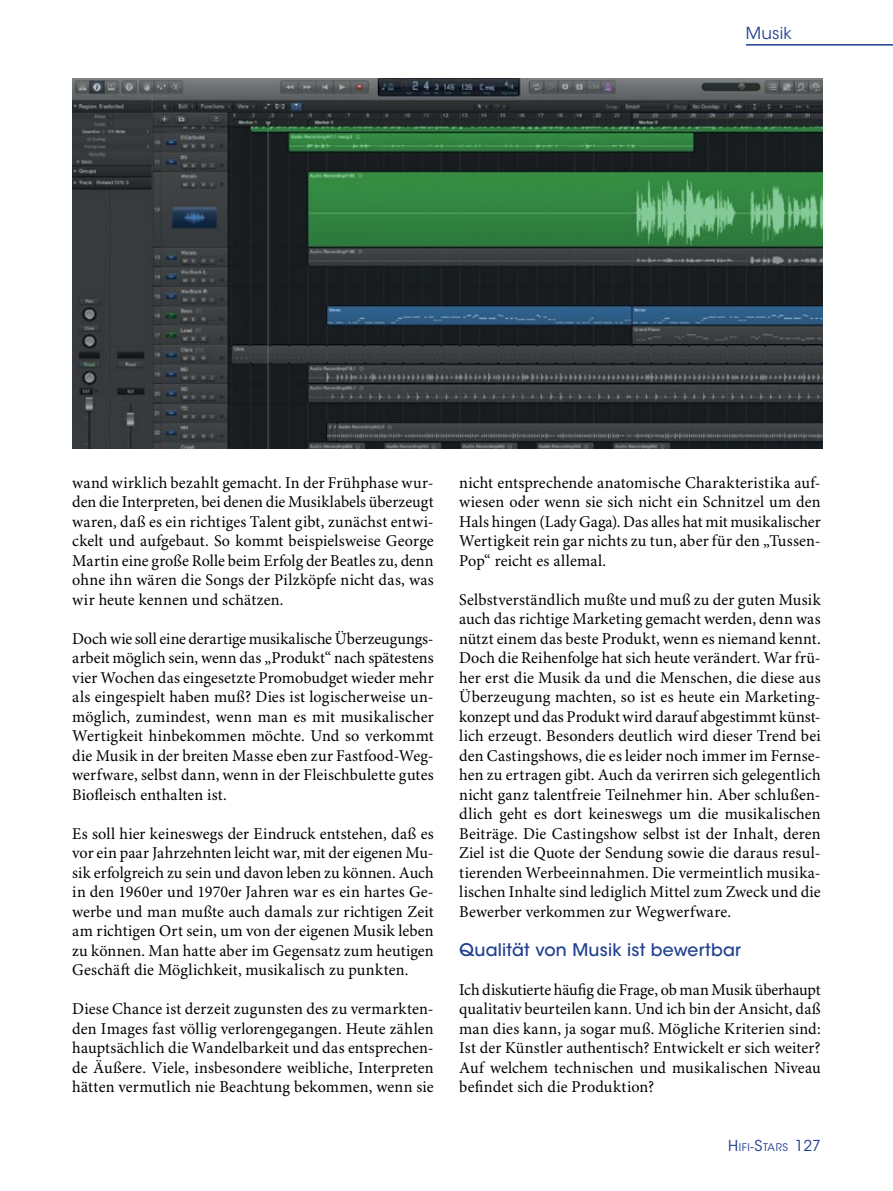
<style>
.page{position:relative;width:893px;height:1191px;background:#fff}
.page>*{position:absolute;margin:0;border:0;box-sizing:border-box;transform-origin:0 0}
.t1{font:500 17.25px "ITC Avant Garde Std";letter-spacing:.01em;color:#224090}
.t2{font:16.5px/19.5px "Minion Pro";letter-spacing:.01em;color:#000;text-align:justify}
.t3{font:16.5px "ITC Avant Garde Std";letter-spacing:.01em;color:#224090}
.t4{font:10.5px "ITC Avant Garde Std";letter-spacing:.055em;color:#224090}
.s1{font-size:15px}
.s2{font-size:12px}
</style>
<div class="page">
<img style="left:72px;top:78px;width:750px;height:370px">
<hr style="left:746px;top:44px;width:147px;height:2px;background:#224090">
<p class="t3" style="left:746px;top:23px;width:47px">Musik</p>
<p class="t2" style="left:72px;top:473px;width:363px">wand wirklich bezahlt gemacht. In der Frühphase wur&shy;den die Interpreten, bei denen die Musiklabels überzeugt waren, daß es ein richtiges Talent gibt, zunächst entwi&shy;ckelt und aufgebaut. So kommt beispielsweise George Martin eine große Rolle beim Erfolg der Beatles zu, denn ohne ihn wären die Songs der Pilzköpfe nicht das, was wir heute kennen und schätzen.</p>
<p class="t2" style="left:72px;top:629px;width:363px">Doch wie soll eine derartige musikalische Überzeugungs&shy;arbeit möglich sein, wenn das „Produkt“ nach spätestens vier Wochen das eingesetzte Promobudget wieder mehr als eingespielt haben muß? Dies ist logischerweise un&shy;möglich, zumindest, wenn man es mit musikalischer Wertigkeit hinbekommen möchte. Und so verkommt die Musik in der breiten Masse eben zur Fastfood-Weg&shy;werfware, selbst dann, wenn in der Fleischbulette gutes Biofleisch enthalten ist.</p>
<p class="t2" style="left:72px;top:824px;width:363px">Es soll hier keineswegs der Eindruck entstehen, daß es vor ein paar Jahrzehnten leicht war, mit der eigenen Mu&shy;sik erfolgreich zu sein und davon leben zu können. Auch in den 1960er und 1970er Jahren war es ein hartes Ge&shy;werbe und man mußte auch damals zur richtigen Zeit am richtigen Ort sein, um von der eigenen Musik leben zu können. Man hatte aber im Gegensatz zum heutigen Geschäft die Möglichkeit, musikalisch zu punkten.</p>
<p class="t2" style="left:72px;top:1000px;width:363px">Diese Chance ist derzeit zugunsten des zu vermarkten&shy;den Images fast völlig verlorengegangen. Heute zählen hauptsächlich die Wandelbarkeit und das entsprechen&shy;de Äußere. Viele, insbesondere weibliche, Interpreten hätten vermutlich nie Beachtung bekommen, wenn sie</p>
<p class="t2" style="left:459px;top:473px;width:363px">nicht entsprechende anatomische Charakteristika auf&shy;wiesen oder wenn sie sich nicht ein Schnitzel um den Hals hingen (Lady Gaga). Das alles hat mit musikalischer Wertigkeit rein gar nichts zu tun, aber für den „Tussen-Pop“ reicht es allemal.</p>
<p class="t2" style="left:459px;top:590px;width:363px">Selbstverständlich mußte und muß zu der guten Musik auch das richtige Marketing gemacht werden, denn was nützt einem das beste Produkt, wenn es niemand kennt.<br>Doch die Reihenfolge hat sich heute verändert. War frü&shy;her erst die Musik da und die Menschen, die diese aus Überzeugung machten, so ist es heute ein Marketing&shy;konzept und das Produkt wird darauf abgestimmt künst&shy;lich erzeugt. Besonders deutlich wird dieser Trend bei den Castingshows, die es leider noch immer im Fernse&shy;hen zu ertragen gibt. Auch da verirren sich gelegentlich nicht ganz talentfreie Teilnehmer hin. Aber schlußen&shy;dlich geht es dort keineswegs um die musikalischen Beiträge. Die Castingshow selbst ist der Inhalt, deren Ziel ist die Quote der Sendung sowie die daraus resul&shy;tierenden Werbeeinnahmen. Die vermeintlich musika&shy;lischen Inhalte sind lediglich Mittel zum Zweck und die Bewerber verkommen zur Wegwerfware.</p>
<p class="t1" style="left:459px;top:939px;width:283px">Qualität von Musik ist bewertbar</p>
<p class="t2" style="left:459px;top:980px;width:363px">Ich diskutierte häufig die Frage, ob man Musik überhaupt qualitativ beurteilen kann. Und ich bin der Ansicht, daß man dies kann, ja sogar muß. Mögliche Kriterien sind:<br>Ist der Künstler authentisch? Entwickelt er sich weiter?<br>Auf welchem technischen und musikalischen Niveau befindet sich die Produktion?</p>
<p class="t4" style="left:728px;top:1140px;width:94px"><span class="s1">H</span>IFI<span class="s2">-</span><span class="s1">S</span>TARS <span class="s1">127</span></p>
</div>
